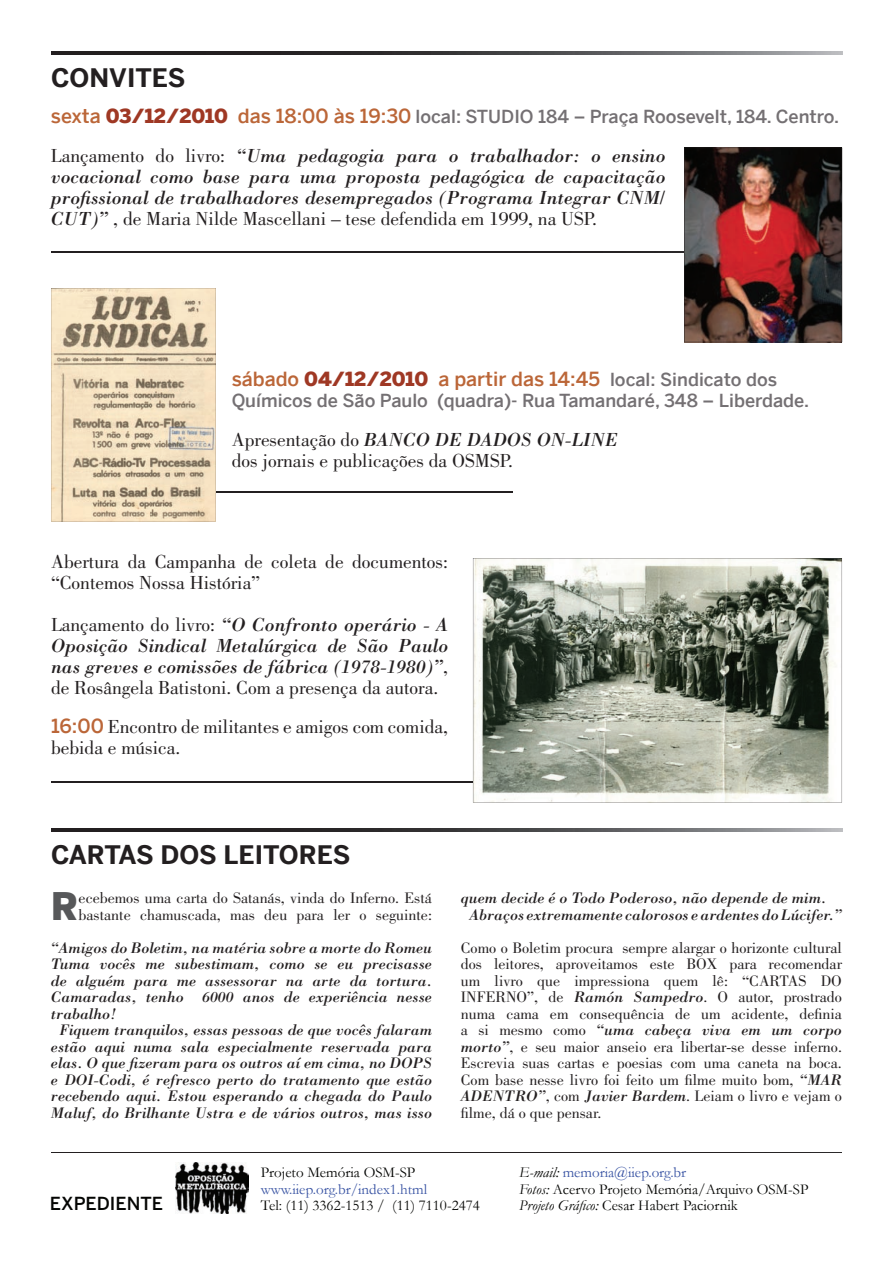
<style>
.page{position:relative;width:893px;height:1263px;background:#fff}
.page>*{position:absolute;margin:0;border:0;box-sizing:border-box;transform-origin:0 0}
.t1{font:900 38.1px "Benton Sans";color:#57585a}
.t2{font:700 25.5px "Benton Sans";color:#231f20}
.t3{font:italic 19.5px/21px "Bodoni";color:#231f20;text-align:justify}
.t4{font:19.5px/21px "Bodoni";color:#231f20}
.t5{font:500 19.5px "Benton Sans";color:#bb6638}
.t6{font:500 18px "Benton Sans";color:#747073}
.t7{font:500 18px "Benton Sans";color:#040503}
.t8{font:15.75px/16.5px "Bodoni";color:#231f20}
.t9{font:italic 15.75px/16.5px "Bodoni";color:#231f20}
.t10{font:15px/16.5px "Garamond";color:#040503}
.t11{font:15px "Garamond";color:#3853a3}
.s1{font-size:19.5px;color:#bb6638}
.s2{font-weight:900;font-size:19.5px;color:#9f3824}
.s3{font-style:normal}
.s4{font-weight:900;color:#9f3824}
.s5{font-size:18px;color:#747073}
.s6{font-style:italic}
.s7{font-family:"Benton Sans";font-weight:500;color:#bb6638}
.s8{color:#3853a3}
</style>
<div class="page">
<img style="left:176px;top:1162px;width:72px;height:52px">
<img style="left:51px;top:1152px;width:791px;height:1px">
<img style="left:51px;top:51px;width:791px;height:3px">
<img style="left:216px;top:492px;width:297px;height:1px">
<img style="left:51px;top:782px;width:422px;height:1px">
<svg style="left:473px;top:558px;width:369px;height:244px"></svg>
<svg style="left:51px;top:288px;width:165px;height:233px"></svg>
<img style="left:51px;top:828px;width:791px;height:3px">
<img style="left:51px;top:251px;width:633px;height:1px">
<img style="left:684px;top:148px;width:158px;height:194px">
<h2 class="t2" style="left:51px;top:62px;width:136px">CONVITES</h2>
<p class="t6" style="left:51px;top:106px;width:789px"><span class="s1">sexta</span> <span class="s2">03/12/2010</span> <span class="s1">das 18:00 às 19:30</span> local: STUDIO 184 – Praça Roosevelt, 184. Centro.</p>
<p class="t3" style="left:51px;top:145px;width:616px"><span class="s3">Lançamento do livro:</span> “Uma pedagogia para o trabalhador: o ensino vocacional como base para uma proposta pedagógica de capacitação profissional de trabalhadores desempregados (Programa Integrar CNM/ CUT)” <span class="s3">, de Maria Nilde Mascellani – tese defendida em 1999, na USP.</span></p>
<p class="t5" style="left:232px;top:367px;width:547px">sábado <span class="s4">04/12/2010</span> a partir das 14:45 <span class="s5">local: Sindicato dos</span></p>
<p class="t6" style="left:232px;top:390px;width:579px">Químicos de São Paulo (quadra)- Rua Tamandaré, 348 – Liberdade.</p>
<p class="t4" style="left:232px;top:429px;width:388px">Apresentação do <span class="s6">BANCO DE DADOS ON-LINE </span>dos jornais e publicações da OSMSP.</p>
<p class="t4" style="left:51px;top:551px;width:399px">Abertura da Campanha de coleta de documentos: “Contemos Nossa História”</p>
<p class="t3" style="left:51px;top:614px;width:399px"><span class="s3">Lançamento do livro:</span> “O Confronto operário - A Oposição Sindical Metalúrgica de São Paulo nas greves e comissões de fábrica (1978-1980)”<span class="s3">, de Rosângela Batistoni. Com a presença da autora.</span></p>
<p class="t4" style="left:51px;top:716px;width:399px"><span class="s7">16:00</span> Encontro de militantes e amigos com comida, bebida e música.</p>
<h2 class="t2" style="left:51px;top:840px;width:301px">CARTAS DOS LEITORES</h2>
<h1 class="t1" style="left:51px;top:883px;width:29px">R</h1>
<p class="t8" style="left:79px;top:890px;width:355px">ecebemos uma carta do Satanás, vinda do Inferno. Está bastante chamuscada, mas deu para ler o seguinte:</p>
<p class="t9" style="left:51px;top:939px;width:382px">“Amigos do Boletim, na matéria sobre a morte do Romeu</p>
<p class="t9" style="left:51px;top:956px;width:383px">Tuma vocês me subestimam, como se eu precisasse</p>
<p class="t9" style="left:51px;top:972px;width:382px">de alguém para me assessorar na arte da tortura.</p>
<p class="t9" style="left:51px;top:989px;width:383px">Camaradas, tenho 6000 anos de experiência nesse</p>
<p class="t9" style="left:51px;top:1005px;width:67px">trabalho!</p>
<p class="t9" style="left:59px;top:1022px;width:374px">Fiquem tranquilos, essas pessoas de que vocês falaram</p>
<p class="t9" style="left:51px;top:1038px;width:383px">estão aqui numa sala especialmente reservada para</p>
<p class="t9" style="left:51px;top:1055px;width:383px">elas. O que fizeram para os outros aí em cima, no DOPS</p>
<p class="t9" style="left:51px;top:1071px;width:382px">e DOI-Codi, é refresco perto do tratamento que estão</p>
<p class="t9" style="left:51px;top:1088px;width:382px">recebendo aqui. Estou esperando a chegada do Paulo</p>
<p class="t9" style="left:51px;top:1104px;width:383px">Maluf, do Brilhante Ustra e de vários outros, mas isso</p>
<p class="t9" style="left:469px;top:889px;width:374px;text-indent:-9px">quem decide é o Todo Poderoso, não depende de mim.<br>Abraços extremamente calorosos e ardentes do Lúcifer.”</p>
<p class="t8" style="left:461px;top:939px;width:383px;text-align:justify">Como o Boletim procura sempre alargar o horizonte cultural dos leitores, aproveitamos este BOX para recomendar um livro que impressiona quem lê: “CARTAS DO INFERNO”, de <span class="s6">Ramón Sampedro</span>. O autor, prostrado numa cama em consequência de um acidente, definia a si mesmo como <span class="s6">“uma cabeça viva em um corpo morto”</span>, e seu maior anseio era libertar-se desse inferno.<br>Escrevia suas cartas e poesias com uma caneta na boca.<br>Com base nesse livro foi feito um filme muito bom, <span class="s6">“MAR ADENTRO”</span>, com <span class="s6">Javier Bardem</span>. Leiam o livro e vejam o filme, dá o que pensar.</p>
<p class="t7" style="left:50px;top:1193px;width:115px">EXPEDIENTE</p>
<p class="t10" style="left:261px;top:1164px;width:156px">Projeto Memória OSM-SP</p>
<p class="t11" style="left:261px;top:1180px;width:168px">www.iiep.org.br/index1.html</p>
<p class="t10" style="left:261px;top:1197px;width:220px">Tel: (11) 3362-1513 / (11) 7110-2474</p>
<p class="t10" style="left:519px;top:1164px;width:291px"><span class="s6">E-mail:</span> <span class="s8">memoria@iiep.org.br<br></span><span class="s6">Fotos:</span> Acervo Projeto Memória/Arquivo OSM-SP<br><span class="s6">Projeto Gráfico:</span> Cesar Habert Paciornik</p>
</div>
